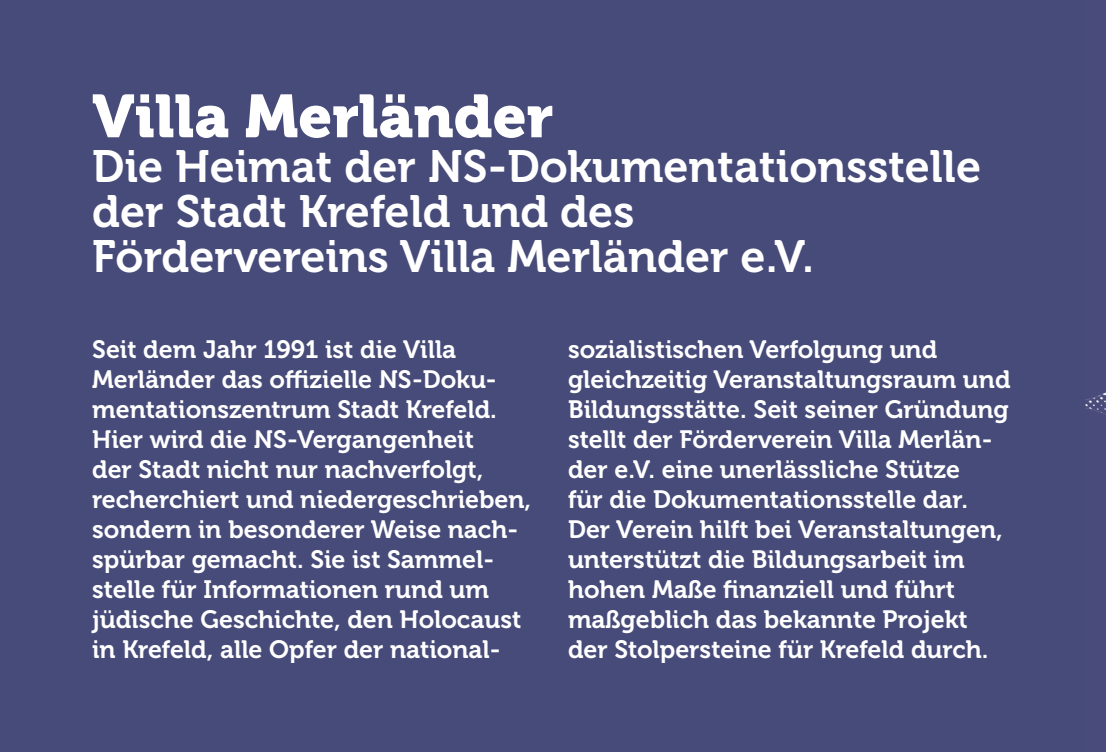
<style>
.page{position:relative;width:1106px;height:752px;background:#fff}
.page>*{position:absolute;margin:0;border:0;box-sizing:border-box;transform-origin:0 0}
.t1{font:60px "Museo 900";color:#fff}
.t2{font:45px/45px "Museo 700";color:#fff}
.t3{font:25px/30px "Museo 700";color:#fff}
</style>
<div class="page">
<div style="left:1084px;top:0;width:22px;height:751px;background:#494c7a"></div>
<div style="left:0;top:0;width:1084px;height:751px;background:#474b79"></div>
<h1 class="t1" style="left:92px;top:82px;width:463px">Villa Merländer</h1>
<h2 class="t2" style="left:92px;top:145px;width:890px">Die Heimat der NS-Dokumentationsstelle der Stadt Krefeld und des<br>Fördervereins Villa Merländer e.V.</h2>
<p class="t3" style="left:92px;top:334px;width:440px">Seit dem Jahr 1991 ist die Villa Merländer das offizielle NS-Doku&shy;mentationszentrum Stadt Krefeld.<br>Hier wird die NS-Vergangenheit<br>der Stadt nicht nur nachverfolgt, recherchiert und niedergeschrieben, sondern in besonderer Weise nach&shy;spürbar gemacht. Sie ist Sammel&shy;stelle für Informationen rund um jüdische Geschichte, den Holocaust in Krefeld, alle Opfer der national-</p>
<p class="t3" style="left:568px;top:334px;width:444px">sozialistischen Verfolgung und gleichzeitig Veranstaltungsraum und Bildungsstätte. Seit seiner Gründung stellt der Förderverein Villa Merlän&shy;der e.V. eine unerlässliche Stütze<br>für die Dokumentationsstelle dar.<br>Der Verein hilft bei Veranstaltungen, unterstützt die Bildungsarbeit im hohen Maße finanziell und führt maßgeblich das bekannte Projekt der Stolpersteine für Krefeld durch.</p>
</div>
